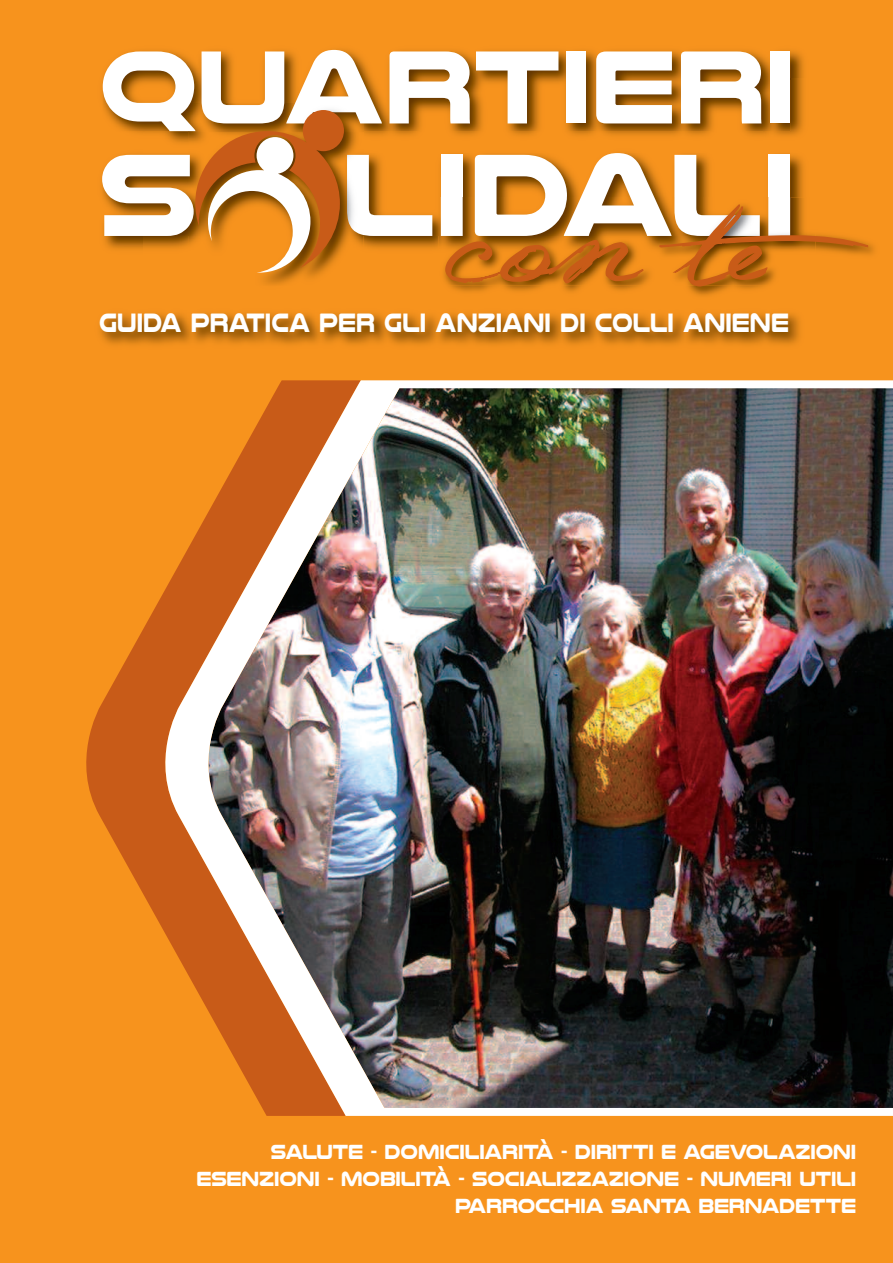
<style>
.page{position:relative;width:893px;height:1263px;background:#f7931d}
.page>*{position:absolute;margin:0;border:0;box-sizing:border-box;transform-origin:0 0}
.t1{font:700 120px "Nulshock Rg";color:#fff}
.t2{font:700 106.5px "Nulshock Rg";color:#fff}
.t3{font:700 27.3px "Nulshock Rg";letter-spacing:.005em;color:#fff;scale:.82 1}
.t4{font:700 21px/27px "Nulshock Rg";letter-spacing:-.005em;color:#fff;text-align:right;scale:.9 1}
</style>
<div class="page">
<svg style="left:86px;top:619px;width:63px;height:285px;fill:#c85b18"></svg>
<img style="left:336px;top:49px;width:468px;height:30px">
<img style="left:102px;top:84px;width:42px;height:166px">
<img style="left:764px;top:79px;width:40px;height:119px">
<img style="left:144px;top:131px;width:45px;height:13px">
<img style="left:144px;top:236px;width:45px;height:13px">
<img style="left:363px;top:236px;width:75px;height:13px">
<img style="left:103px;top:50px;width:687px;height:81px">
<img style="left:102px;top:153px;width:688px;height:83px">
<img style="left:100px;top:313px;width:700px;height:32px">
<img style="left:189px;top:131px;width:174px;height:154px">
<img style="left:189px;top:104px;width:174px;height:27px">
<img style="left:189px;top:154px;width:174px;height:81px">
<svg style="left:195px;top:110px;width:149px;height:163px"></svg>
<img style="left:450px;top:243px;width:425px;height:53px">
<img style="left:438px;top:198px;width:366px;height:88px">
<img style="left:440px;top:198px;width:350px;height:38px">
<svg style="left:445px;top:240px;width:198px;height:43px"></svg>
<svg style="left:659px;top:204px;width:209px;height:82px"></svg>
<img style="left:149px;top:380px;width:744px;height:736px">
<h2 class="t2" style="left:99px;top:22px;width:698px">QUARTIERI</h2>
<h1 class="t1" style="left:99px;top:122px;width:699px">S LIDALI</h1>
<h3 class="t3" style="left:99px;top:306px;width:843px">GUIDA PRATICA PER GLI ANZIANI DI COLLI ANIENE</h3>
<p class="t4" style="left:196px;top:1138px;width:735px">SALUTE - DOMICILIARITÀ - DIRITTI E AGEVOLAZIONI<br>ESENZIONI - MOBILITÀ - SOCIALIZZAZIONE - NUMERI UTILI<br>PARROCCHIA SANTA BERNADETTE</p>
</div>
